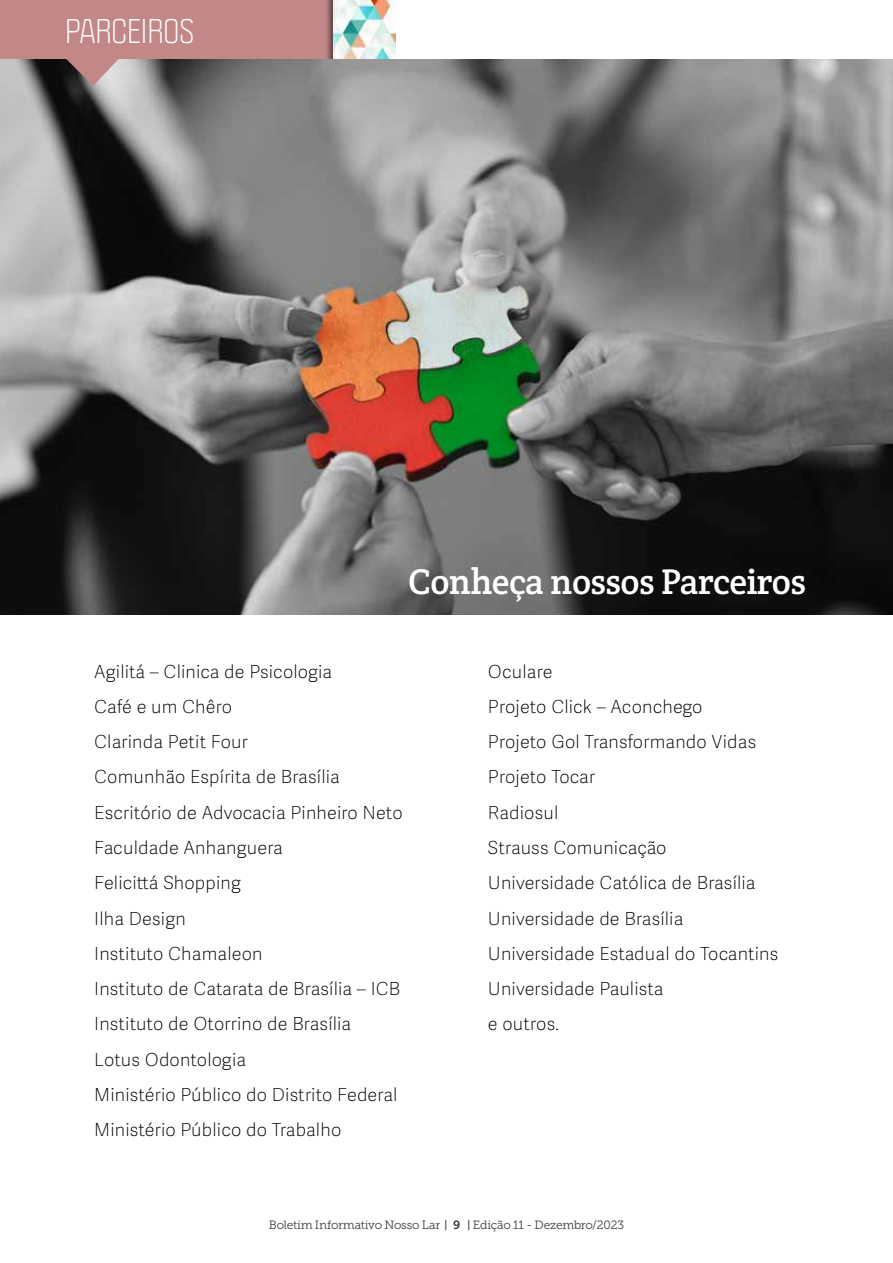
<style>
.page{position:relative;width:893px;height:1263px;background:#fff}
.page>*{position:absolute;margin:0;border:0;box-sizing:border-box;transform-origin:0 0}
.t1{font:36px "Crete Round";letter-spacing:-.01em;color:#fff}
.t2{font:30px "Politica";color:#fff}
.t3{font:100 18px/35.2px "Adelle Sans";letter-spacing:.01em;color:#000}
.t4{font:12px "Museo Slab 300";letter-spacing:-.02em;color:#3c3c3b}
.s1{font-size:16.5px}
.s2{font-family:"Zag";font-weight:700}
.s3{font-family:"Museo Slab 700"}
</style>
<div class="page">
<div style="left:0;top:0;width:347px;height:60px;background:#c28787"></div>
<div style="left:325px;top:0;width:71px;height:66px;background:#000;opacity:.5"></div>
<img style="left:334px;top:0;width:62px;height:59px">
<hr style="left:0;top:59px;width:893px;height:2px;background:#c28787">
<img style="left:0;top:60px;width:893px;height:555px">
<svg style="left:65px;top:59px;width:54px;height:27px"></svg>
<h2 class="t2" style="left:65px;top:9px;width:131px">PARCEIROS</h2>
<h1 class="t1" style="left:408px;top:558px;width:399px">Conheça nossos Parceiros</h1>
<p class="t3" style="left:94px;top:653px;width:310px">Agilitá – Clinica de Psicologia<br>Café e um Chêro<br>Clarinda Petit Four<br>Comunhão Espírita de Brasília<br>Escritório de Advocacia Pinheiro Neto<br>Faculdade Anhanguera<br>Felicittá Shopping<br>Ilha Design<br>Instituto Chamaleon<br>Instituto de Catarata de Brasília – ICB<br>Instituto de Otorrino de Brasília<br>Lotus Odontologia<br>Ministério Público do Distrito Federal<br>Ministério Público do Trabalho</p>
<p class="t3" style="left:488px;top:653px;width:292px">Oculare<br>Projeto Click – Aconchego<br>Projeto Gol Transformando Vidas<br>Projeto Tocar<br>Radiosul<br>Strauss Comunicação<br>Universidade Católica de Brasília<br>Universidade de Brasília<br>Universidade Estadual do Tocantins<br>Universidade Paulista<br>e outros<span class="s1">.</span></p>
<p class="t4" style="left:269px;top:1218px;width:357px">Boletim Informativo Nosso Lar <span class="s2">|</span> <span class="s3">9</span> <span class="s2">|</span> Edição 11 - Dezembro/2023</p>
</div>
